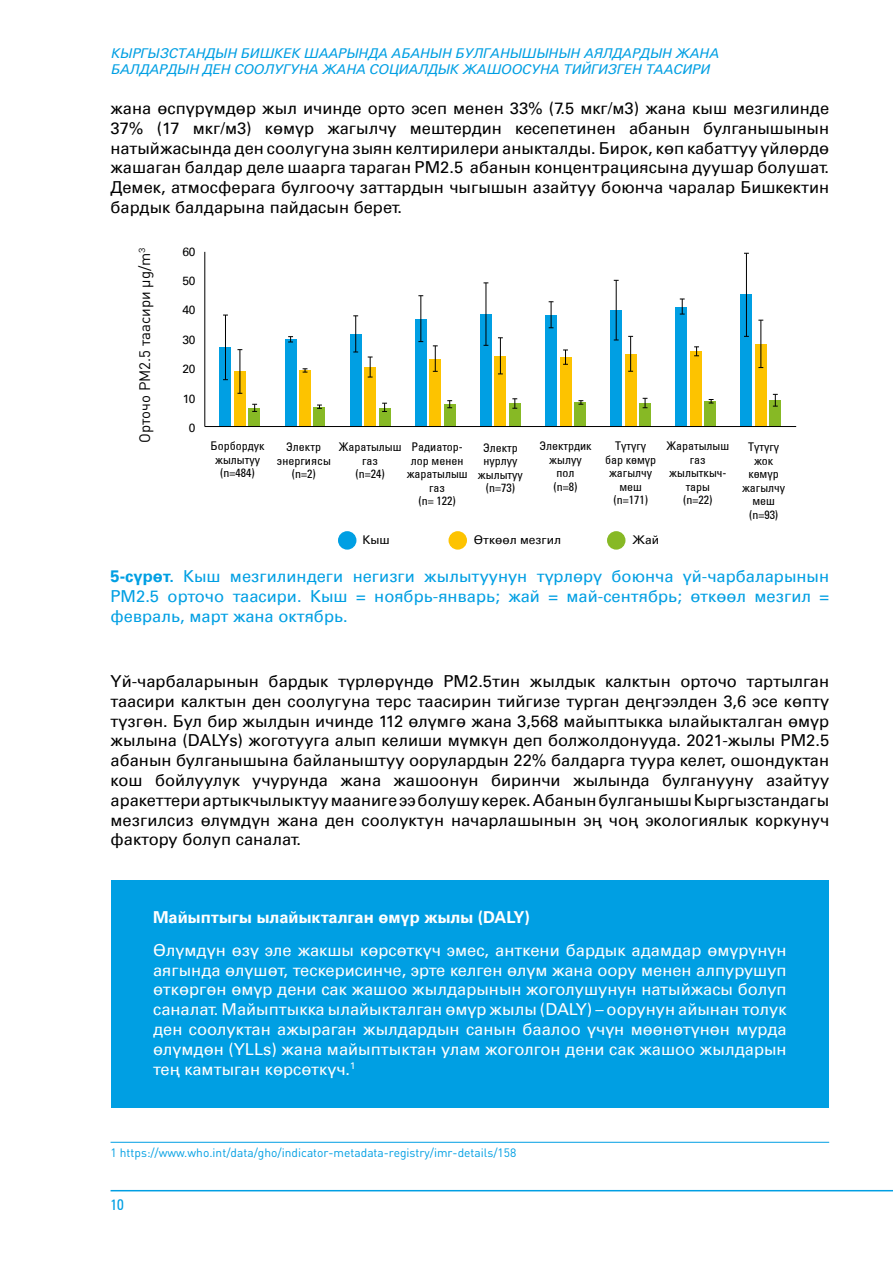
<style>
.page{position:relative;width:893px;height:1263px;background:#fff}
.page>*{position:absolute;margin:0;border:0;box-sizing:border-box;transform-origin:0 0}
.t1{font:16.5px/19.8px "Univers LTCYR 55 Roman";color:#000;text-align:justify}
.t2{font:16.5px/19.8px "Univers LTCYR 55 Roman";color:#fff;text-align:justify}
.t3{font:16.5px/19.8px "Univers LTCYR 55 Roman";color:#009fe3;text-align:justify}
.t4{font:700 16.5px "Univers LTCYR 65";color:#fff}
.t5{font:15px "DIN Pro";color:#000}
.t6{font:condensed 15px "Univers LTCYR 57";color:#009fe3}
.t7{font:italic 13.5px/16.2px "Univers LTCYR 55";color:#009fe3}
.t8{font:condensed 12px/13.5px "Univers LTCYR 57";color:#000;text-align:center}
.t9{font:12px "DIN Pro";color:#009fe3}
.t10{font:12px "Univers LTCYR 55 Roman";color:#000}
.s1{font-family:"Univers LTCYR 65";font-weight:700}
</style>
<div class="page">
<hr style="left:111px;top:1190px;width:782px;height:1px;background:#009fe3">
<div style="left:111px;top:880px;width:717px;height:228px;background:#009fe3"></div>
<div style="left:741px;top:294px;width:11px;height:132px;background:#009fe3"></div>
<div style="left:755px;top:344px;width:12px;height:82px;background:#fdc300"></div>
<div style="left:770px;top:400px;width:11px;height:26px;background:#87b925"></div>
<div style="left:610px;top:310px;width:12px;height:116px;background:#009fe3"></div>
<div style="left:625px;top:354px;width:11px;height:72px;background:#fdc300"></div>
<div style="left:639px;top:403px;width:12px;height:23px;background:#87b925"></div>
<div style="left:676px;top:307px;width:11px;height:119px;background:#009fe3"></div>
<div style="left:690px;top:351px;width:11px;height:75px;background:#fdc300"></div>
<div style="left:704px;top:401px;width:12px;height:25px;background:#87b925"></div>
<div style="left:480px;top:314px;width:12px;height:112px;background:#009fe3"></div>
<div style="left:495px;top:356px;width:11px;height:70px;background:#fdc300"></div>
<div style="left:509px;top:403px;width:12px;height:23px;background:#87b925"></div>
<div style="left:545px;top:315px;width:12px;height:111px;background:#009fe3"></div>
<div style="left:560px;top:357px;width:11px;height:69px;background:#fdc300"></div>
<div style="left:574px;top:402px;width:12px;height:24px;background:#87b925"></div>
<div style="left:285px;top:339px;width:11px;height:87px;background:#009fe3"></div>
<div style="left:299px;top:370px;width:12px;height:56px;background:#fdc300"></div>
<div style="left:314px;top:407px;width:11px;height:19px;background:#87b925"></div>
<div style="left:350px;top:334px;width:11px;height:92px;background:#009fe3"></div>
<div style="left:364px;top:367px;width:12px;height:59px;background:#fdc300"></div>
<div style="left:379px;top:408px;width:11px;height:18px;background:#87b925"></div>
<div style="left:415px;top:318px;width:12px;height:108px;background:#009fe3"></div>
<div style="left:430px;top:359px;width:11px;height:67px;background:#fdc300"></div>
<div style="left:444px;top:404px;width:11px;height:22px;background:#87b925"></div>
<div style="left:220px;top:347px;width:11px;height:79px;background:#009fe3"></div>
<div style="left:234px;top:371px;width:12px;height:55px;background:#fdc300"></div>
<div style="left:249px;top:408px;width:11px;height:18px;background:#87b925"></div>
<div style="left:338px;top:531px;width:18px;height:19px;background:#009fe3;border-radius:50%"></div>
<div style="left:607px;top:531px;width:18px;height:19px;background:#87b925;border-radius:50%"></div>
<div style="left:448px;top:531px;width:19px;height:19px;background:#fdc300;border-radius:50%"></div>
<svg style="left:252px;top:404px;width:5px;height:8px"></svg>
<svg style="left:288px;top:336px;width:5px;height:7px"></svg>
<svg style="left:303px;top:368px;width:4px;height:5px"></svg>
<svg style="left:317px;top:405px;width:5px;height:4px"></svg>
<svg style="left:382px;top:403px;width:5px;height:9px"></svg>
<svg style="left:368px;top:357px;width:5px;height:21px"></svg>
<hr style="left:355px;top:316px;width:1px;height:36px;background:#000">
<hr style="left:420px;top:296px;width:1px;height:46px;background:#000">
<svg style="left:433px;top:345px;width:5px;height:27px"></svg>
<svg style="left:447px;top:400px;width:5px;height:8px"></svg>
<svg style="left:512px;top:398px;width:5px;height:11px"></svg>
<svg style="left:578px;top:400px;width:5px;height:5px"></svg>
<svg style="left:563px;top:350px;width:5px;height:15px"></svg>
<hr style="left:500px;top:338px;width:1px;height:36px;background:#000">
<hr style="left:486px;top:283px;width:1px;height:62px;background:#000">
<svg style="left:549px;top:301px;width:4px;height:27px"></svg>
<hr style="left:616px;top:280px;width:1px;height:60px;background:#000">
<svg style="left:680px;top:299px;width:5px;height:16px"></svg>
<hr style="left:630px;top:336px;width:1px;height:35px;background:#000">
<svg style="left:694px;top:346px;width:5px;height:10px"></svg>
<svg style="left:643px;top:398px;width:4px;height:10px"></svg>
<svg style="left:709px;top:399px;width:5px;height:5px"></svg>
<svg style="left:773px;top:394px;width:5px;height:13px"></svg>
<hr style="left:760px;top:320px;width:1px;height:48px;background:#000">
<hr style="left:746px;top:253px;width:1px;height:83px;background:#000">
<hr style="left:240px;top:350px;width:1px;height:43px;background:#000">
<hr style="left:225px;top:315px;width:1px;height:65px;background:#000">
<hr style="left:205px;top:426px;width:591px;height:1px;background:#000">
<hr style="left:205px;top:252px;width:1px;height:174px;background:#000">
<hr style="left:111px;top:1142px;width:718px;height:1px;background:#009fe3">
<p class="t7" style="left:111px;top:44px;width:609px">КЫРГЫЗСТАНДЫН БИШКЕК ШААРЫНДА АБАНЫН БУЛГАНЫШЫНЫН АЯЛДАРДЫН ЖАНА<br>БАЛДАРДЫН ДЕН СООЛУГУНА ЖАНА СОЦИАЛДЫК ЖАШООСУНА ТИЙГИЗГЕН ТААСИРИ</p>
<p class="t1" style="left:111px;top:98px;width:720px">жана өспүрүмдөр жыл ичинде орто эсеп менен 33% (7.5 мкг/м3) жана кыш мезгилинде 37% (17 мкг/м3) көмүр жагылчу мештердин кесепетинен абанын булганышынын натыйжасында ден соолугуна зыян келтирилери аныкталды. Бирок, көп кабаттуу үйлөрдө жашаган балдар деле шаарга тараган PM2.5 абанын концентрациясына дуушар болушат.<br>Демек, атмосферага булгоочу заттардын чыгышын азайтуу боюнча чаралар Бишкектин бардык балдарына пайдасын берет.</p>
<p class="t5" style="left:133px;top:443px;width:197px;rotate:-90deg">Орточо РМ2.5 таасири μg/m<sup>З</sup></p>
<p class="t10" style="left:182px;top:243px;width:15px">60</p>
<p class="t10" style="left:182px;top:272px;width:15px">50</p>
<p class="t10" style="left:182px;top:302px;width:15px">40</p>
<p class="t10" style="left:182px;top:331px;width:15px">30</p>
<p class="t10" style="left:182px;top:361px;width:15px">20</p>
<p class="t10" style="left:183px;top:390px;width:14px">10</p>
<p class="t10" style="left:189px;top:419px;width:8px">0</p>
<p class="t8" style="left:211px;top:439px;width:55px">Борбордук жылытуу (n=484)</p>
<p class="t8" style="left:276px;top:440px;width:56px">Электр энергиясы (n=2)</p>
<p class="t8" style="left:339px;top:440px;width:64px">Жаратылыш газ<br>(n=24)</p>
<p class="t8" style="left:407px;top:440px;width:62px">Радиатор&shy;лор менен жаратылыш газ<br>(n= 122)</p>
<p class="t8" style="left:478px;top:440px;width:46px">Электр нурлуу жылытуу (n=73)</p>
<p class="t8" style="left:539px;top:439px;width:54px">Электрдик жылуу пол<br>(n=8)</p>
<p class="t8" style="left:605px;top:439px;width:53px">Түтүгү бар көмүр жагылчу меш (n=171)</p>
<p class="t8" style="left:666px;top:439px;width:64px">Жаратылыш газ жылыткыч&shy;тары<br>(n=22)</p>
<p class="t8" style="left:742px;top:440px;width:45px">Түтүгү жок көмүр жагылчу меш (n=93)</p>
<p class="t10" style="left:362px;top:531px;width:29px">Кыш</p>
<p class="t10" style="left:474px;top:531px;width:89px">Ѳткѳѳл мезгил</p>
<p class="t10" style="left:632px;top:531px;width:28px">Жай</p>
<p class="t3" style="left:111px;top:566px;width:720px"><span class="s1">5-сүрөт.</span> Кыш мезгилиндеги негизги жылытуунун түрлөрү боюнча үй-чарбаларынын PM2.5 орточо таасири. Кыш = ноябрь-январь; жай = май-сентябрь; өткөөл мезгил = февраль, март жана октябрь.</p>
<p class="t1" style="left:111px;top:670px;width:720px">Үй-чарбаларынын бардык түрлөрүндө PM2.5тин жылдык калктын орточо тартылган таасири калктын ден соолугуна терс таасирин тий гизе турган деңгээлден 3,6 эсе көптү түзгөн. Бул бир жылдын ичинде 112 өлүмгө жана 3,568 майыптыкка ылайыкталган өмүр жылына (DALYs) жоготууга алып келиши мүмкүн деп болжолдонууда. 2021-жылы PM2.5 абанын булганышына байланыштуу оорулардын 22% балдарга туура келет, ошондуктан кош бойлуулук учурунда жана жашоонун биринчи жылында булганууну азайтуу аракеттери артыкчылыктуу мааниге ээ болушу керек. Абанын булганышы Кыргызстандагы мезгилсиз өлүмдүн жана ден соолуктун начарлашынын эң чоң экологиялык коркунуч фактору болуп саналат.</p>
<p class="t4" style="left:153px;top:906px;width:378px">Майыптыгы ылайыкталган өмүр жылы (DALY)</p>
<p class="t2" style="left:153px;top:939px;width:635px">Өлүмдүн өзү эле жакшы көрсөткүч эмес, анткени бардык адамдар өмүрүнүн аягында өлүшөт, тескерисинче, эрте келген өлүм жана оору менен алпурушуп өткөргөн өмүр дени сак жашоо жылдарынын жоголушунун натыйжасы болуп саналат. Майыптыкка ылайыкталган өмүр жылы (DALY) – оорунун айынан толук ден соолуктан ажыраган жылдардын санын баалоо үчүн мөөнөтүнөн мурда өлүмдөн (YLLs) жана майыптыктан улам жоголгон дени сак жашоо жылдарын тең камтыган көрсөткүч.<sup>1</sup></p>
<p class="t9" style="left:111px;top:1143px;width:407px">1 https://www.who.int/data/gho/indicator-metadata-registry/imr-details/158</p>
<p class="t6" style="left:111px;top:1195px;width:15px">10</p>
</div>
